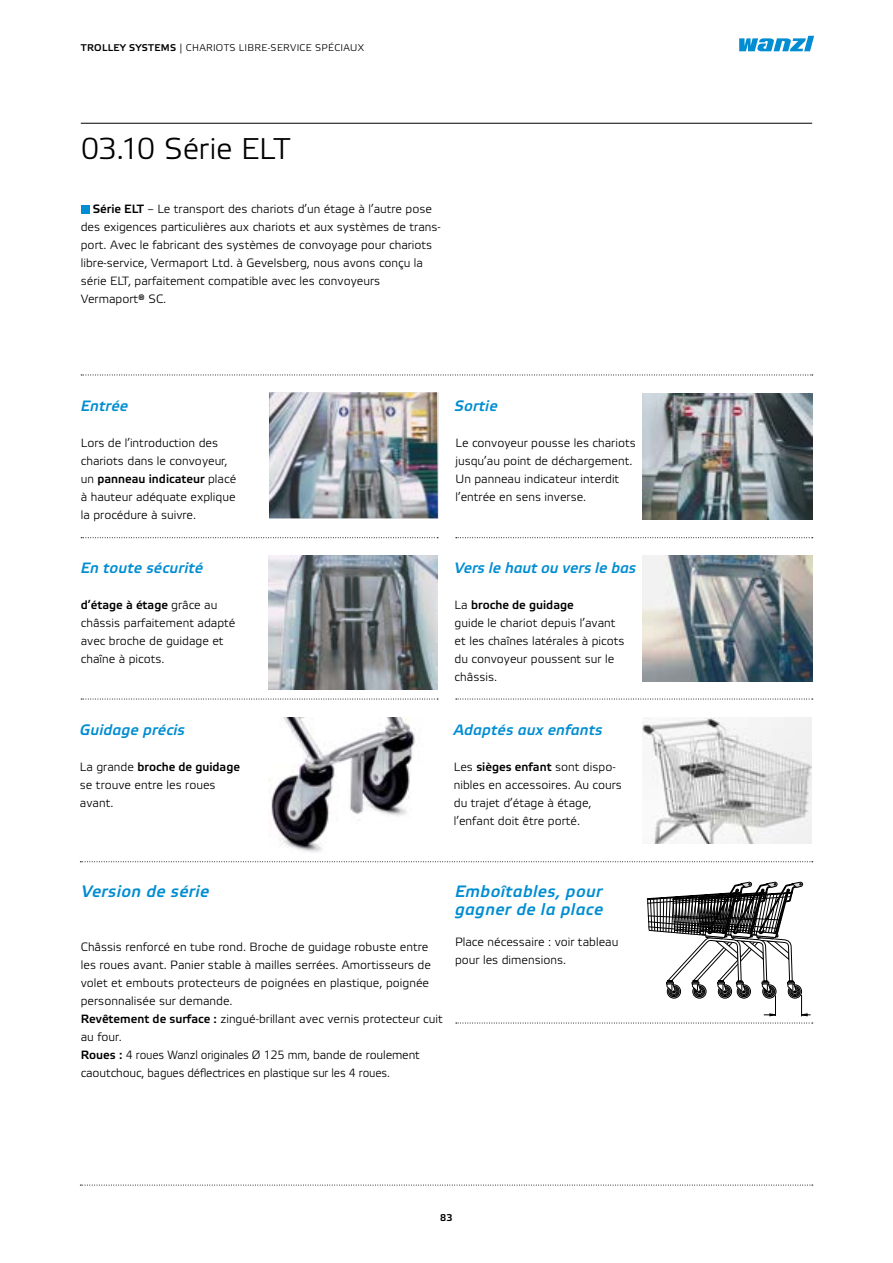
<style>
.page{position:relative;width:893px;height:1263px;background:#fff}
.page>*{position:absolute;margin:0;border:0;box-sizing:border-box;transform-origin:0 0}
.t1{font:300 30px "Wanzl Etelka";letter-spacing:-.005em;color:#000}
.t2{font:italic 500 16.5px/18px "Wanzl Etelka";letter-spacing:.025em;color:#008dd1}
.t3{font:italic 500 15px "Wanzl Etelka";letter-spacing:.01em;color:#008dd1}
.t4{font:300 12px/18px "Wanzl Etelka";color:#000}
.t5{font:300 9.75px "Wanzl Etelka";letter-spacing:.03em;color:#000}
.t6{font:500 9.75px "Wanzl Etelka";color:#000}
.s1{font-weight:500}
</style>
<div class="page">
<img style="left:269px;top:718px;width:146px;height:135px">
<svg style="left:647px;top:882px;width:164px;height:134px"></svg>
<svg style="left:739px;top:36px;width:75px;height:15px"></svg>
<hr style="left:81px;top:123px;width:731px;height:1px;background:#000">
<div style="left:81px;top:205px;width:8px;height:8px;background:#008dd1"></div>
<svg style="left:81px;top:537px;width:357px;height:1px"></svg>
<svg style="left:81px;top:375px;width:732px;height:1px"></svg>
<img style="left:268px;top:556px;width:169px;height:133px">
<img style="left:642px;top:718px;width:169px;height:126px">
<img style="left:269px;top:392px;width:169px;height:126px">
<img style="left:643px;top:556px;width:169px;height:126px">
<img style="left:643px;top:394px;width:169px;height:126px">
<svg style="left:456px;top:537px;width:357px;height:1px"></svg>
<svg style="left:81px;top:699px;width:357px;height:1px"></svg>
<svg style="left:456px;top:699px;width:357px;height:1px"></svg>
<svg style="left:80px;top:861px;width:733px;height:1px"></svg>
<svg style="left:456px;top:1023px;width:357px;height:1px"></svg>
<svg style="left:80px;top:1185px;width:733px;height:1px"></svg>
<p class="t5" style="left:81px;top:42px;width:285px"><span class="s1">TROLLEY SYSTEMS</span> | CHARIOTS LIBRE-SERVICE SPÉCIAUX</p>
<h1 class="t1" style="left:81px;top:132px;width:211px">03.10 Série ELT</h1>
<p class="t4" style="left:81px;top:201px;width:362px;text-indent:12px"><span class="s1">Série ELT</span> – Le transport des chariots d’un étage à l’autre pose des exigences particulières aux chariots et aux systèmes de trans&shy;port. Avec le fabricant des systèmes de convoyage pour chariots libre-service, Vermaport Ltd. à Gevelsberg, nous avons conçu la série ELT, parfaitement compatible avec les convoyeurs Vermaport® SC.</p>
<p class="t3" style="left:81px;top:398px;width:49px">Entrée</p>
<p class="t3" style="left:455px;top:398px;width:45px">Sortie</p>
<p class="t4" style="left:81px;top:435px;width:157px">Lors de l’introduction des chariots dans le convoyeur, un <span class="s1">panneau indicateur</span> placé à hauteur adéquate explique la procédure à suivre.</p>
<p class="t4" style="left:455px;top:435px;width:182px">Le convoyeur pousse les chariots jusqu’au point de déchargement.<br>Un panneau indicateur interdit l’entrée en sens inverse.</p>
<p class="t3" style="left:81px;top:560px;width:124px">En toute sécurité</p>
<p class="t3" style="left:455px;top:560px;width:183px">Vers le haut ou vers le bas</p>
<p class="t4" style="left:81px;top:597px;width:156px"><span class="s1">d’étage à étage</span> grâce au châssis parfaitement adapté avec broche de guidage et chaîne à picots.</p>
<p class="t4" style="left:455px;top:597px;width:171px">La <span class="s1">broche de guidage<br></span>guide le chariot depuis l’avant et les chaînes latérales à picots du convoyeur poussent sur le châssis.</p>
<p class="t3" style="left:80px;top:722px;width:107px">Guidage précis</p>
<p class="t3" style="left:454px;top:722px;width:150px">Adaptés aux enfants</p>
<p class="t4" style="left:80px;top:759px;width:162px">La grande <span class="s1">broche de guidage </span>se trouve entre les roues avant.</p>
<p class="t4" style="left:454px;top:759px;width:170px">Les <span class="s1">sièges enfant</span> sont dispo&shy;nibles en accessoires. Au cours du trajet d’étage à étage, l’enfant doit être porté.</p>
<h2 class="t2" style="left:81px;top:883px;width:129px">Version de série</h2>
<p class="t4" style="left:81px;top:939px;width:364px">Châssis renforcé en tube rond. Broche de guidage robuste entre les roues avant. Panier stable à mailles serrées. Amortisseurs de volet et embouts protecteurs de poignées en plastique, poignée personnalisée sur demande.<br><span class="s1">Revêtement de surface :</span> zingué-brillant avec vernis protecteur cuit au four.<br><span class="s1">Roues :</span> 4 roues Wanzl originales Ø 125 mm, bande de roulement caoutchouc, bagues déflectrices en plastique sur les 4 roues.</p>
<h2 class="t2" style="left:455px;top:883px;width:150px">Emboîtables, pour gagner de la place</h2>
<p class="t4" style="left:455px;top:933px;width:165px">Place nécessaire : voir tableau pour les dimensions.</p>
<p class="t6" style="left:440px;top:1212px;width:14px">83</p>
</div>
